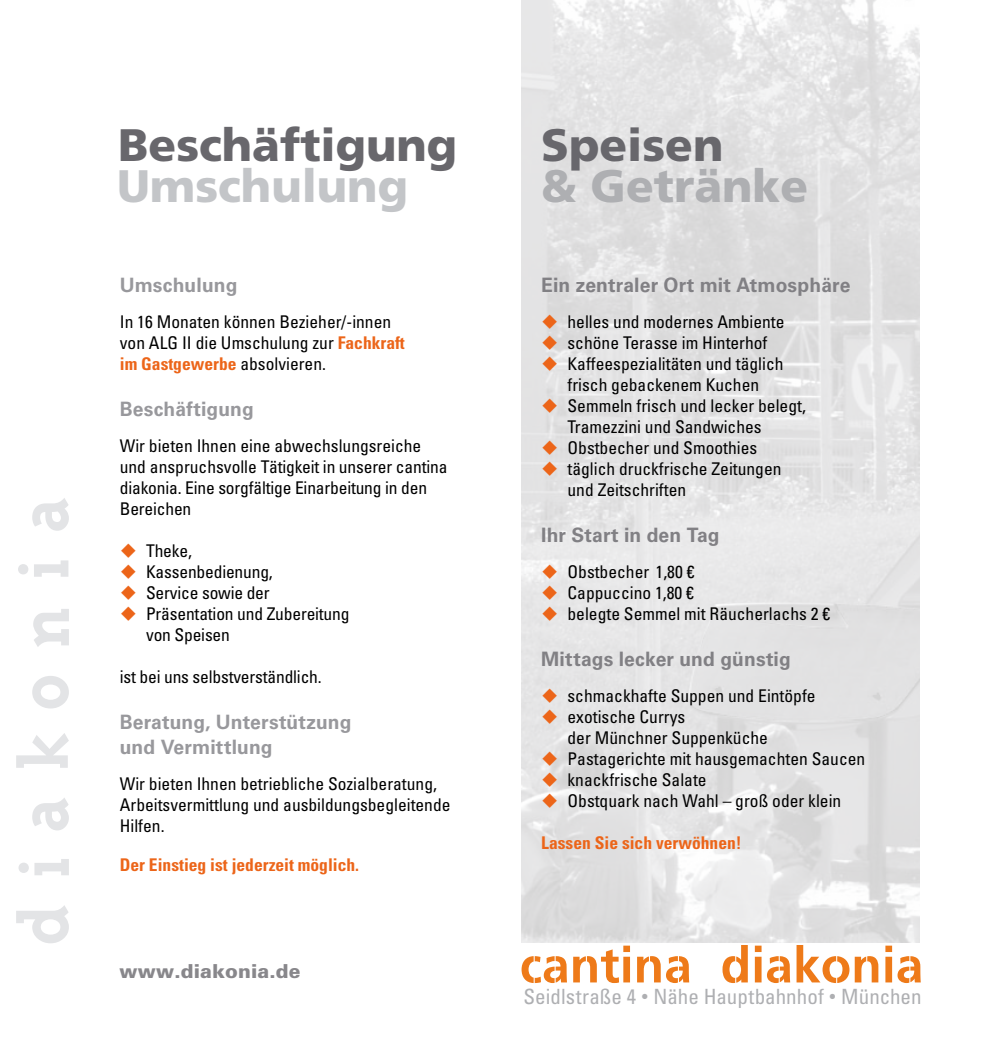
<style>
.page{position:relative;width:993px;height:1042px;background:#fff}
.page>*{position:absolute;margin:0;border:0;box-sizing:border-box;transform-origin:0 0}
.t1{font:900 45.5px "Frutiger LT Std";color:#68676c}
.t2{font:900 45.5px "Frutiger LT Std";color:#c3c5c8}
.t3{font:900 45.5px "Frutiger LT Std";color:#aeafb2}
.t4{font:condensed 21px "Univers LT Std";color:#aeafb2}
.t5{font:700 19.78px "Univers LT Std";letter-spacing:.01em;color:#818084}
.t6{font:700 19.78px/24.5px "Univers LT Std";letter-spacing:.005em;color:#98989c}
.t7{font:900 19.25px "Univers LT Std";letter-spacing:.005em;color:#88878b}
.t8{font:condensed 17.5px/21px "Univers LT Std";color:#000}
.t9{font:700 condensed 17.5px "Univers LT Std";color:#ec6519}
.s1{font-weight:700;color:#ec6519}
.s2{color:#ec6519}
.s3{font-family:"Arial";font-stretch:normal}
</style>
<div class="page">
<svg style="left:885px;top:945px;width:6px;height:37px"></svg>
<svg style="left:521px;top:956px;width:46px;height:27px"></svg>
<svg style="left:573px;top:945px;width:56px;height:38px"></svg>
<svg style="left:637px;top:956px;width:52px;height:27px"></svg>
<svg style="left:722px;top:945px;width:25px;height:38px"></svg>
<svg style="left:754px;top:945px;width:36px;height:38px"></svg>
<svg style="left:796px;top:945px;width:82px;height:38px"></svg>
<svg style="left:897px;top:956px;width:23px;height:27px"></svg>
<svg style="left:16px;top:905px;width:53px;height:38px"></svg>
<svg style="left:32px;top:798px;width:37px;height:32px"></svg>
<svg style="left:16px;top:733px;width:53px;height:35px"></svg>
<svg style="left:32px;top:676px;width:37px;height:32px"></svg>
<svg style="left:33px;top:609px;width:36px;height:38px"></svg>
<svg style="left:18px;top:560px;width:50px;height:17px"></svg>
<svg style="left:19px;top:859px;width:50px;height:16px"></svg>
<svg style="left:32px;top:498px;width:37px;height:33px"></svg>
<h1 class="t1" style="left:118px;top:117px;width:340px">Beschäftigung</h1>
<h1 class="t2" style="left:117px;top:159px;width:292px">Umschulung</h1>
<p class="t6" style="left:120px;top:273px;width:119px">Umschulung</p>
<p class="t8" style="left:120px;top:311px;width:286px">In 16 Monaten können Bezieher/-innen von ALG II die Umschulung zur <span class="s1">Fachkraft im Gastgewerbe</span> absolvieren.</p>
<p class="t6" style="left:120px;top:397px;width:135px">Beschäftigung</p>
<p class="t8" style="left:120px;top:435px;width:329px">Wir bieten Ihnen eine abwechslungsreiche und anspruchsvolle Tätigkeit in unserer cantina diakonia. Eine sorgfältige Einarbeitung in den Bereichen</p>
<p class="t8" style="left:120px;top:540px;width:74px"><span class="s2">◆</span> Theke,</p>
<p class="t8" style="left:120px;top:561px;width:154px"><span class="s2">◆</span> Kassenbedienung,</p>
<p class="t8" style="left:120px;top:582px;width:151px"><span class="s2">◆</span> Service sowie der</p>
<p class="t8" style="left:146px;top:603px;width:205px;text-indent:-26px"><span class="s2">◆</span> Präsentation und Zubereitung von Speisen</p>
<p class="t8" style="left:120px;top:666px;width:203px">ist bei uns selbstverständlich.</p>
<p class="t6" style="left:120px;top:710px;width:233px">Beratung, Unterstützung und Vermittlung</p>
<p class="t8" style="left:120px;top:773px;width:332px">Wir bieten Ihnen betriebliche Sozialberatung,<br>Arbeitsvermittlung und ausbildungsbegleitende<br>Hilfen.</p>
<p class="t9" style="left:120px;top:854px;width:241px">Der Einstieg ist jederzeit möglich.</p>
<p class="t7" style="left:119px;top:959px;width:182px">www.diakonia.de</p>
<h1 class="t1" style="left:541px;top:117px;width:184px">Speisen</h1>
<h1 class="t3" style="left:541px;top:158px;width:268px">&amp; Getränke</h1>
<p class="t5" style="left:541px;top:273px;width:310px">Ein zentraler Ort mit Atmosphäre</p>
<p class="t8" style="left:541px;top:311px;width:245px"><span class="s2">◆</span> helles und modernes Ambiente</p>
<p class="t8" style="left:541px;top:332px;width:228px"><span class="s2">◆</span> schöne Terasse im Hinterhof</p>
<p class="t8" style="left:541px;top:353px;width:244px;text-align:center"><span class="s2">◆</span> Kaffeespezialitäten und täglich frisch gebackenem Kuchen</p>
<p class="t8" style="left:567px;top:395px;width:240px;text-indent:-26px"><span class="s2">◆</span> Semmeln frisch und lecker belegt,<br>Tramezzini und Sandwiches</p>
<p class="t8" style="left:541px;top:437px;width:217px"><span class="s2">◆</span> Obstbecher und Smoothies</p>
<p class="t8" style="left:567px;top:458px;width:215px;text-indent:-26px"><span class="s2">◆</span> täglich druckfrische Zeitungen und Zeitschriften</p>
<p class="t5" style="left:541px;top:523px;width:180px">Ihr Start in den Tag</p>
<p class="t8" style="left:541px;top:561px;width:155px"><span class="s2">◆</span> Obstbecher 1,80 €</p>
<p class="t8" style="left:541px;top:582px;width:154px"><span class="s2">◆</span> Cappuccino 1,80 €</p>
<p class="t8" style="left:541px;top:603px;width:290px"><span class="s2">◆</span> belegte Semmel mit Räucherlachs 2 €</p>
<p class="t5" style="left:541px;top:648px;width:251px">Mittags lecker und günstig</p>
<p class="t8" style="left:541px;top:685px;width:276px"><span class="s2">◆</span> schmackhafte Suppen und Eintöpfe</p>
<p class="t8" style="left:567px;top:706px;width:202px;text-indent:-26px"><span class="s2">◆</span> exotische Currys<br>der Münchner Suppenküche</p>
<p class="t8" style="left:541px;top:748px;width:325px"><span class="s2">◆</span> Pastagerichte mit hausgemachten Saucen</p>
<p class="t8" style="left:541px;top:769px;width:167px"><span class="s2">◆</span> knackfrische Salate</p>
<p class="t8" style="left:541px;top:790px;width:301px"><span class="s2">◆</span> Obstquark nach Wahl – groß oder klein</p>
<p class="t9" style="left:541px;top:832px;width:202px">Lassen Sie sich verwöhnen!</p>
<p class="t4" style="left:523px;top:983px;width:399px">Seidlstraße 4 <span class="s3">•</span> Nähe Hauptbahnhof <span class="s3">•</span> München</p>
</div>
